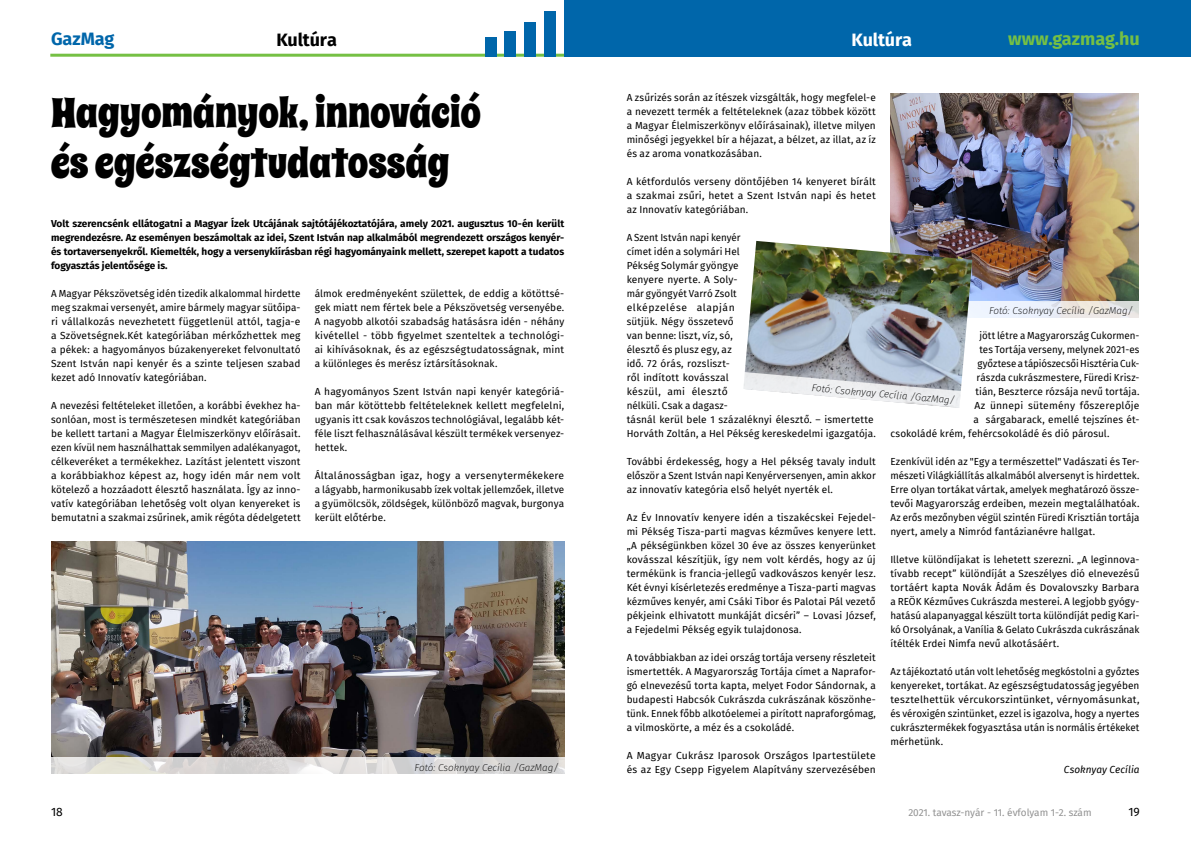
<style>
.page{position:relative;width:1191px;height:842px;background:#fff}
.page>*{position:absolute;margin:0;border:0;box-sizing:border-box;transform-origin:0 0}
.t1{font:41px/50px "Spicy Rice";letter-spacing:-.005em;color:#000}
.t2{font:700 18px "Fira Sans";color:#75c044}
.t3{font:700 18px "Fira Sans";letter-spacing:-.005em;color:#000}
.t4{font:700 18px "Fira Sans";letter-spacing:-.005em;color:#fff}
.t5{font:700 18px "Fira Sans";color:#06a}
.t6{font:12px "Fira Sans";color:#000}
.t7{font:10px/14px "Fira Sans";letter-spacing:.005em;color:#000;text-align:justify}
.t8{font:700 10px/14px "Fira Sans";color:#000;text-align:justify}
.t9{font:italic 200 10px "Fira Sans";color:#000}
.t10{font:10px "Fira Sans";letter-spacing:-.01em;color:#929292}
.t11{font:italic 10px "Fira Sans";letter-spacing:.005em;color:#000}
</style>
<div class="page">
<hr style="left:50px;top:54px;width:545px;height:3px;background:#75c044">
<div style="left:485px;top:37px;width:11px;height:20px;background:#06a"></div>
<div style="left:505px;top:31px;width:11px;height:26px;background:#06a"></div>
<div style="left:524px;top:23px;width:12px;height:34px;background:#06a"></div>
<div style="left:544px;top:11px;width:12px;height:46px;background:#06a"></div>
<div style="left:564px;top:0;width:627px;height:57px;background:#06a"></div>
<img style="left:51px;top:541px;width:513px;height:217px">
<img style="left:890px;top:94px;width:248px;height:207px">
<svg style="left:972px;top:301px;width:166px;height:17px;fill:#ededf7"></svg>
<svg style="left:51px;top:758px;width:513px;height:16px"></svg>
<img style="left:744px;top:241px;width:228px;height:146px">
<svg style="left:743px;top:372px;width:218px;height:36px"></svg>
<h2 class="t3" style="left:276px;top:24px;width:62px">Kultúra</h2>
<h2 class="t4" style="left:851px;top:24px;width:62px">Kultúra</h2>
<h2 class="t5" style="left:51px;top:24px;width:65px">GazMag</h2>
<h2 class="t2" style="left:1008px;top:24px;width:133px">www.gazmag.hu</h2>
<h1 class="t1" style="left:51px;top:88px;width:432px">Hagyományok, innováció és egészségtudatosság</h1>
<p class="t8" style="left:51px;top:216px;width:515px">Volt szerencsénk ellátogatni a Magyar Ízek Utcájának sajtótájékoztatójára, amely 2021. augusztus 10-én került megrendezésre. Az eseményen beszámoltak az idei, Szent István nap alkalmából megrendezett országos kenyér&shy;és tortaversenyekről. Kiemelték, hogy a versenykiírásban régi hagyományaink mellett, szerepet kapott a tudatos fogyasztás jelentősége is.</p>
<p class="t7" style="left:51px;top:286px;width:251px">A Magyar Pékszövetség idén tizedik alkalommal hirdette meg szakmai versenyét, amire bármely magyar sütőipa&shy;ri vállalkozás nevezhetett függetlenül attól, tagja-e a Szövetségnek.Két kategóriában mérkőzhettek meg a pékek: a hagyományos búzakenyereket felvonultató Szent István napi kenyér és a szinte teljesen szabad kezet adó Innovatív kategóriában.</p>
<p class="t7" style="left:51px;top:398px;width:251px">A nevezési feltételeket illetően, a korábbi évekhez ha&shy;sonlóan, most is természetesen mindkét kategóriában be kellett tartani a Magyar Élelmiszerkönyv előírásait. ezen kívül nem használhattak semmilyen adalékanyagot, célkeveréket a termékekhez. Lazítást jelentett viszont a korábbiakhoz képest az, hogy idén már nem volt kötelező a hozzáadott élesztő használata. Így az inno&shy;vatív kategóriában lehetőség volt olyan kenyereket is bemutatni a szakmai zsűrinek, amik régóta dédelgetett</p>
<p class="t7" style="left:315px;top:286px;width:251px">álmok eredményeként születtek, de eddig a kötöttsé&shy;gek miatt nem fértek bele a Pékszövetség versenyébe.<br>A nagyobb alkotói szabadság hatásásra idén - néhány kivétellel - több figyelmet szenteltek a technológi&shy;ai kihívásoknak, és az egészségtudatosságnak, mint a különleges és merész íztársításoknak.</p>
<p class="t7" style="left:315px;top:384px;width:251px">A hagyományos Szent István napi kenyér kategóriá&shy;ban már kötöttebb feltételeknek kellett megfelelni, ugyanis itt csak kovászos technológiával, legalább két&shy;féle liszt felhasználásával készült termékek versenyez&shy;hettek.</p>
<p class="t7" style="left:315px;top:468px;width:251px">Általánosságban igaz, hogy a versenytermékekere a lágyabb, harmonikusabb ízek voltak jellemzőek, illetve a gyümölcsök, zöldségek, különböző magvak, burgonya került előtérbe.</p>
<p class="t9" style="left:415px;top:760px;width:145px">Fotó: Csoknyay Cecília /GazMag/</p>
<p class="t7" style="left:626px;top:90px;width:250px">A zsűrizés során az ítészek vizsgálták, hogy megfelel-e a nevezett termék a feltételeknek (azaz többek között a Magyar Élelmiszerkönyv előírásainak), illetve milyen minőségi jegyekkel bír a héjazat, a bélzet, az illat, az íz és az aroma vonatkozásában.</p>
<p class="t7" style="left:626px;top:174px;width:250px">A kétfordulós verseny döntőjében 14 kenyeret bírált a szakmai zsűri, hetet a Szent István napi és hetet az Innovatív kategóriában.</p>
<p class="t7" style="left:626px;top:230px;width:251px;text-align:left">A Szent István napi kenyér<br>címet idén a solymári Hel<br>Pékség Solymár gyöngye<br>kenyere nyerte. A Soly-<br>már gyöngyét Varró Zsolt<br>elképzelése alapján<br>sütjük. Négy összetevő<br>van benne: liszt, víz, só,<br>élesztő és plusz egy, az<br>idő. 72 órás, rozsliszt-<br>ről indított kovásszal<br>készül, ami élesztő<br>nélküli. Csak a dagasz-<br>tásnál kerül bele 1 százaléknyi élesztő. – ismertette<br>Horváth Zoltán, a Hel Pékség kereskedelmi igazgatója.</p>
<p class="t7" style="left:626px;top:454px;width:251px">További érdekesség, hogy a Hel pékség tavaly indult először a Szent István napi Kenyérversenyen, amin akkor az innovatív kategória első helyét nyerték el.</p>
<p class="t7" style="left:626px;top:510px;width:250px">Az Év Innovatív kenyere idén a tiszakécskei Fejedel&shy;mi Pékség Tisza-parti magvas kézműves kenyere lett. „A pékségünkben közel 30 éve az összes kenyerünket kovásszal készítjük, így nem volt kérdés, hogy az új termékünk is francia-jellegű vadkovászos kenyér lesz.<br>Két évnyi kísérletezés eredménye a Tisza-parti magvas kézműves kenyér, ami Csáki Tibor és Palotai Pál vezető pékjeink elhivatott munkáját dicséri” – Lovasi József, a Fejedelmi Pékség egyik tulajdonosa.</p>
<p class="t7" style="left:626px;top:650px;width:251px">A továbbiakban az idei ország tortája verseny részleteit ismertették. A Magyarország Tortája címet a Naprafor&shy;gó elnevezésű torta kapta, melyet Fodor Sándornak, a budapesti Habcsók Cukrászda cukrászának köszönhe&shy;tünk. Ennek főbb alkotóelemei a pirított napraforgómag, a vilmoskörte, a méz és a csokoládé.</p>
<p class="t7" style="left:626px;top:748px;width:251px">A Magyar Cukrász Iparosok Országos Ipartestülete és az Egy Csepp Figyelem Alapítvány szervezésében</p>
<p class="t9" style="left:989px;top:304px;width:145px">Fotó: Csoknyay Cecília /GazMag/</p>
<p class="t7" style="left:979px;top:328px;width:162px">jött létre a Magyarország Cukormen-</p>
<p class="t7" style="left:979px;top:342px;width:162px">tes Tortája verseny, melynek 2021-es</p>
<p class="t7" style="left:977px;top:356px;width:164px">győztese a tápiószecsői Hisztéria Cuk-</p>
<p class="t7" style="left:976px;top:370px;width:165px">rászda cukrászmestere, Füredi Krisz-</p>
<p class="t7" style="left:975px;top:384px;width:166px">tián, Beszterce rózsája nevű tortája.</p>
<p class="t7" style="left:974px;top:398px;width:167px">Az ünnepi sütemény főszereplője</p>
<p class="t7" style="left:973px;top:412px;width:168px">a sárgabarack, emellé tejszínes ét-</p>
<p class="t7" style="left:890px;top:426px;width:221px">csokoládé krém, fehércsokoládé és dió párosul.</p>
<p class="t7" style="left:890px;top:454px;width:251px">Ezenkívül idén az "Egy a természettel" Vadászati és Ter&shy;mészeti Világkiállítás alkalmából alversenyt is hirdettek.<br>Erre olyan tortákat vártak, amelyek meghatározó össze&shy;tevői Magyarország erdeiben, mezein megtalálhatóak.<br>Az erős mezőnyben végül szintén Füredi Krisztián tortája nyert, amely a Nimród fantázianévre hallgat.</p>
<p class="t7" style="left:890px;top:552px;width:251px">Illetve különdíjakat is lehetett szerezni. „A leginnova&shy;tívabb recept” különdíját a Szeszélyes dió elnevezésű tortáért kapta Novák Ádám és Dovalovszky Barbara a REÖK Kézműves Cukrászda mesterei. A legjobb gyógy&shy;hatású alapanyaggal készült torta különdíját pedig Kari&shy;kó Orsolyának, a Vanília &amp; Gelato Cukrászda cukrászának ítélték Erdei Nimfa nevű alkotásáért.</p>
<p class="t7" style="left:890px;top:664px;width:251px">Az tájékoztató után volt lehetőség megkóstolni a győztes kenyereket, tortákat. Az egészségtudatosság jegyében tesztelhettük vércukorszintünket, vérnyomásunkat, és véroxigén szintünket, ezzel is igazolva, hogy a nyertes cukrásztermékek fogyasztása után is normális értékeket mérhetünk.</p>
<p class="t11" style="left:1063px;top:762px;width:77px">Csoknyay Cecília</p>
<p class="t9" style="left:812px;top:381px;width:145px;rotate:5deg">Fotó: Csoknyay Cecília /GazMag/</p>
<p class="t6" style="left:51px;top:803px;width:13px">18</p>
<p class="t10" style="left:908px;top:805px;width:185px">2021. tavasz-nyár - 11. évfolyam 1-2. szám</p>
<p class="t6" style="left:1128px;top:803px;width:13px">19</p>
</div>
